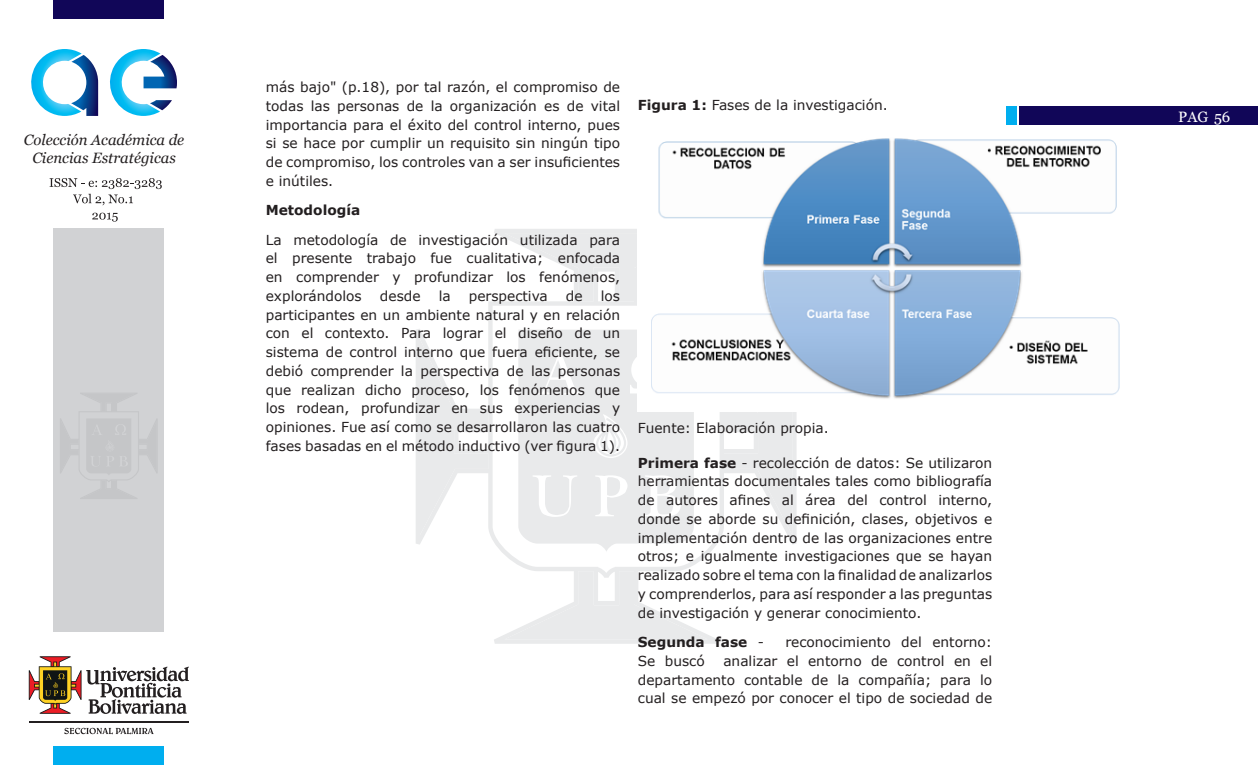
<style>
.page{position:relative;width:1258px;height:765px;background:#fff}
.page>*{position:absolute;margin:0;border:0;box-sizing:border-box;transform-origin:0 0}
.t1{font:15px "Georgia";color:#fff}
.t2{font:italic 14.88px/17.9px "Georgia";color:#231f20;text-align:center}
.t3{font:13.75px/18.8px "Verdana";color:#231f20;text-align:justify}
.t4{font:700 13.75px "Verdana";color:#231f20}
.s1{font-weight:700}
.s2{font-weight:400}
</style>
<div class="page">
<svg style="left:31px;top:49px;width:67px;height:67px"></svg>
<svg style="left:110px;top:49px;width:67px;height:67px"></svg>
<div style="left:54px;top:229px;width:110px;height:403px;background:#d1d2d4"></div>
<div style="left:54px;top:0;width:110px;height:18px;background:#110658"></div>
<div style="left:1020px;top:107px;width:238px;height:18px;background:#110658"></div>
<div style="left:1006px;top:107px;width:10px;height:18px;background:#00aeef"></div>
<div style="left:54px;top:747px;width:110px;height:18px;background:#00aeef"></div>
<svg style="left:29px;top:656px;width:160px;height:58px"></svg>
<svg style="left:64px;top:728px;width:90px;height:6px"></svg>
<hr style="left:29px;top:721px;width:160px;height:1px;background:#231f20">
<svg style="left:60px;top:393px;width:97px;height:106px"></svg>
<svg style="left:416px;top:229px;width:380px;height:415px"></svg>
<svg style="left:518px;top:330px;width:176px;height:222px;background:#ebeced"></svg>
<svg style="left:657px;top:477px;width:16px;height:37px"></svg>
<svg style="left:551px;top:360px;width:13px;height:17px"></svg>
<svg style="left:92px;top:213px;width:26px;height:9px"></svg>
<svg style="left:50px;top:178px;width:112px;height:27px"></svg>
<img style="left:638px;top:138px;width:482px;height:274px">
<p class="t2" style="left:24px;top:131px;width:162px">Colección Académica de<br>Ciencias Estratégicas</p>
<p class="t3" style="left:266px;top:77px;width:356px">más bajo" (p.18), por tal razón, el compromiso de todas las personas de la organización es de vital importancia para el éxito del control interno, pues si se hace por cumplir un requisito sin ningún tipo de compromiso, los controles van a ser insuficientes e inútiles.</p>
<p class="t4" style="left:266px;top:200px;width:96px">Metodología</p>
<p class="t3" style="left:266px;top:230px;width:356px">La metodología de investigación utilizada para el presente trabajo fue cualitativa; enfocada en comprender y profundizar los fenómenos, explorándolos</p>
<p class="t3" style="left:266px;top:286px;width:356px;text-indent:335px">los participantes en un ambiente natural y en relación con el contexto. Para lograr el diseño de un sistema de control interno que fuera eficiente, se debió comprender la perspectiva de las personas que realizan dicho proceso, los fenómenos que los rodean, profundizar en sus experiencias y opiniones. Fue así como se desarrollaron las cuatro fases basadas en el método inductivo (ver figura 1).</p>
<p class="t3" style="left:380px;top:286px;width:42px">desde</p>
<p class="t3" style="left:439px;top:286px;width:14px">la</p>
<p class="t3" style="left:469px;top:286px;width:81px">perspectiva</p>
<p class="t3" style="left:566px;top:286px;width:18px">de</p>
<p class="t3" style="left:638px;top:95px;width:251px"><span class="s1">Figura 1:</span> Fases de la investigación.</p>
<p class="t3" style="left:638px;top:419px;width:192px">Fuente: Elaboración propia.</p>
<p class="t3" style="left:638px;top:453px;width:356px"><span class="s1">Primera fase</span> - recolección de datos: Se utilizaron herramientas documentales tales como bibliografía de autores afines al área del control interno, donde se aborde su definición, clases, objetivos e implementación dentro de las organizaciones entre otros; e igualmente investigaciones que se hayan realizado sobre el tema con la finalidad de analizarlos y comprenderlos, para así responder a las preguntas de investigación y generar conocimiento.</p>
<p class="t4" style="left:638px;top:632px;width:128px">Segunda fase <span class="s2">-</span></p>
<p class="t3" style="left:785px;top:633px;width:208px">reconocimiento del entorno:</p>
<p class="t3" style="left:638px;top:651px;width:68px">Se buscó</p>
<p class="t3" style="left:638px;top:651px;width:356px;text-indent:86px">analizar el entorno de control en el departamento contable de la compañía; para lo cual se empezó por conocer el tipo de sociedad de</p>
<p class="t1" style="left:1178px;top:107px;width:54px">PAG 56</p>
</div>
